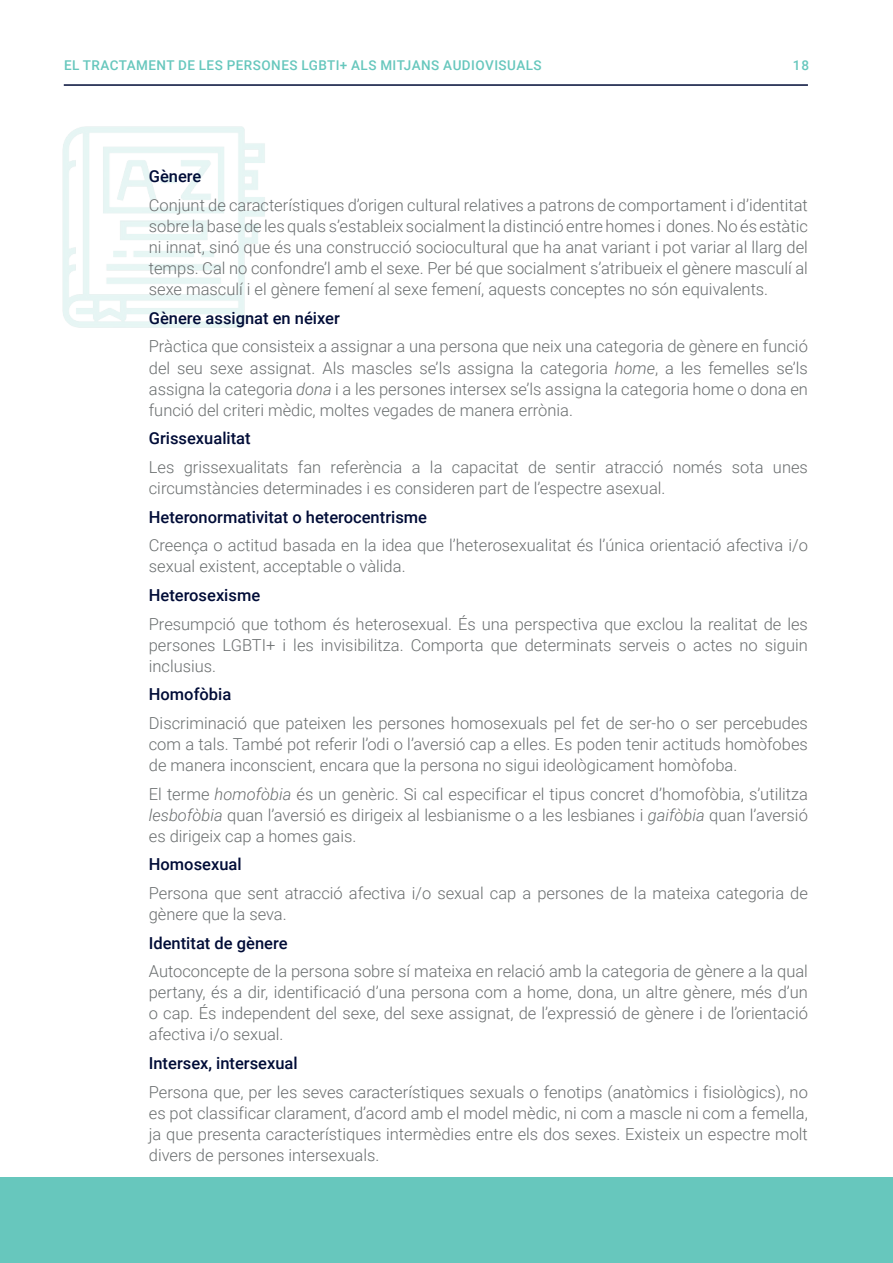
<style>
.page{position:relative;width:893px;height:1263px;background:#fff}
.page>*{position:absolute;margin:0;border:0;box-sizing:border-box;transform-origin:0 0}
.t1{font:300 16.5px/21px "Roboto";color:#6a6e6f;text-align:justify}
.t2{font:500 16.5px "Roboto";color:#000c37}
.t3{font:500 13.5px "Roboto";letter-spacing:.035em;color:#67c7bd}
.s1{font-style:italic}
</style>
<div class="page">
<div style="left:0;top:1178px;width:893px;height:85px;background:#67c7bd"></div>
<hr style="left:64px;top:84px;width:744px;height:2px;background:#000c37">
<img style="left:62px;top:126px;width:203px;height:202px">
<p class="t3" style="left:64px;top:55px;width:479px">EL TRACTAMENT DE LES PERSONES LGBTI+ ALS MITJANS AUDIOVISUALS</p>
<p class="t3" style="left:793px;top:55px;width:18px">18</p>
<p class="t2" style="left:149px;top:165px;width:54px">Gènere</p>
<p class="t1" style="left:149px;top:194px;width:661px">Conjunt de característiques d’origen cultural relatives a patrons de comportament i d’identitat sobre la base de les quals s’estableix socialment la distinció entre homes i dones. No és estàtic ni innat, sinó que és una construcció sociocultural que ha anat variant i pot variar al llarg del temps. Cal no confondre’l amb el sexe. Per bé que socialment s’atribueix el gènere masculí al sexe masculí i el gènere femení al sexe femení, aquests conceptes no són equivalents.</p>
<p class="t2" style="left:149px;top:306px;width:193px">Gènere assignat en néixer</p>
<p class="t1" style="left:149px;top:335px;width:661px">Pràctica que consisteix a assignar a una persona que neix una categoria de gènere en funció del seu sexe assignat. Als mascles se’ls assigna la categoria <span class="s1">home</span>, a les femelles se’ls assigna la categoria <span class="s1">dona</span> i a les persones intersex se’ls assigna la categoria home o dona en funció del criteri mèdic, moltes vegades de manera errònia.</p>
<p class="t2" style="left:149px;top:427px;width:103px">Grissexualitat</p>
<p class="t1" style="left:149px;top:456px;width:661px">Les grissexualitats fan referència a la capacitat de sentir atracció només sota unes circumstàncies determinades i es consideren part de l’espectre asexual.</p>
<p class="t2" style="left:149px;top:505px;width:280px">Heteronormativitat o heterocentrisme</p>
<p class="t1" style="left:149px;top:534px;width:661px">Creença o actitud basada en la idea que l’heterosexualitat és l’única orientació afectiva i/o sexual existent, acceptable o vàlida.</p>
<p class="t2" style="left:149px;top:583px;width:113px">Heterosexisme</p>
<p class="t1" style="left:149px;top:612px;width:661px">Presumpció que tothom és heterosexual. És una perspectiva que exclou la realitat de les persones LGBTI+ i les invisibilitza. Comporta que determinats serveis o actes no siguin inclusius.</p>
<p class="t2" style="left:149px;top:683px;width:84px">Homofòbia</p>
<p class="t1" style="left:149px;top:712px;width:661px">Discriminació que pateixen les persones homosexuals pel fet de ser-ho o ser percebudes com a tals. També pot referir l’odi o l’aversió cap a elles. Es poden tenir actituds homòfobes de manera inconscient, encara que la persona no sigui ideològicament homòfoba.</p>
<p class="t1" style="left:149px;top:782px;width:661px">El terme <span class="s1">homofòbia</span> és un genèric. Si cal especificar el tipus concret d’homofòbia, s’utilitza <span class="s1">lesbofòbia</span> quan l’aversió es dirigeix al lesbianisme o a les lesbianes i <span class="s1">gaifòbia</span> quan l’aversió es dirigeix cap a homes gais.</p>
<p class="t2" style="left:149px;top:853px;width:94px">Homosexual</p>
<p class="t1" style="left:149px;top:882px;width:661px">Persona que sent atracció afectiva i/o sexual cap a persones de la mateixa categoria de gènere que la seva.</p>
<p class="t2" style="left:149px;top:931px;width:140px">Identitat de gènere</p>
<p class="t1" style="left:149px;top:960px;width:661px">Autoconcepte de la persona sobre sí mateixa en relació amb la categoria de gènere a la qual pertany, és a dir, identificació d’una persona com a home, dona, un altre gènere, més d’un o cap. És independent del sexe, del sexe assignat, de l’expressió de gènere i de l’orientació afectiva i/o sexual.</p>
<p class="t2" style="left:149px;top:1051px;width:150px">Intersex, intersexual</p>
<p class="t1" style="left:149px;top:1080px;width:661px">Persona que, per les seves característiques sexuals o fenotips (anatòmics i fisiològics), no es pot classificar clarament, d’acord amb el model mèdic, ni com a mascle ni com a femella, ja que presenta característiques intermèdies entre els dos sexes. Existeix un espectre molt divers de persones intersexuals.</p>
</div>
